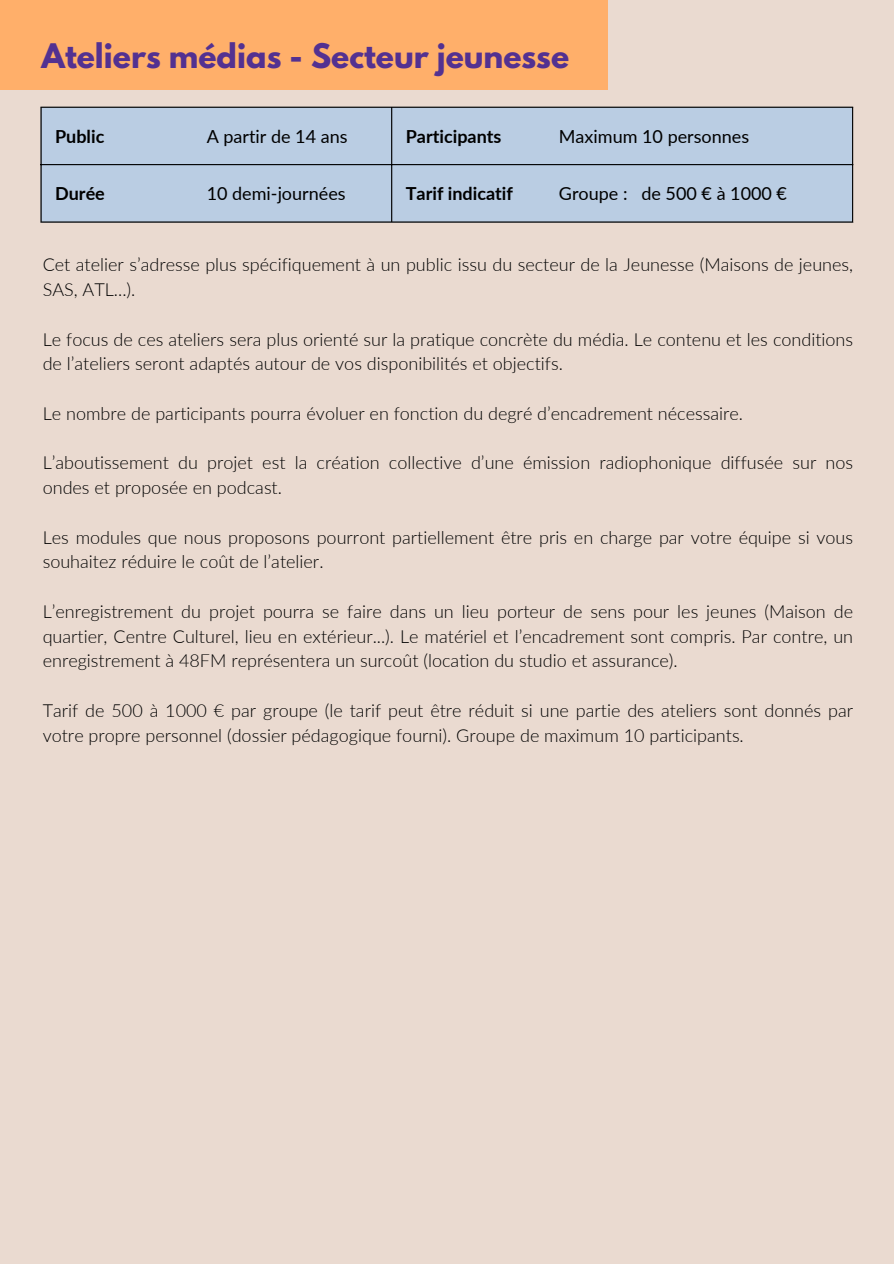
<style>
.page{position:relative;width:894px;height:1264px;background:#fff}
.page>*{position:absolute;margin:0;border:0;box-sizing:border-box;transform-origin:0 0}
.t1{font:700 30px "League Spartan";color:#533191}
.t2{font:300 18px/24.8px "Lato";color:#000}
.t3{font:18px "Lato";color:#000}
.t4{font:700 18px "Lato";color:#000}
</style>
<div class="page">
<div style="left:0;top:0;width:893px;height:1263px;background:#eadad0"></div>
<div style="left:42px;top:108px;width:809px;height:113px;background:#bacde3"></div>
<hr style="left:40px;top:108px;width:2px;height:113px;background:#000">
<hr style="left:391px;top:108px;width:1px;height:113px;background:#000">
<hr style="left:851px;top:108px;width:1px;height:113px;background:#000">
<hr style="left:40px;top:107px;width:812px;height:1px;background:#000">
<hr style="left:40px;top:164px;width:812px;height:1px;background:#000">
<hr style="left:40px;top:221px;width:812px;height:1px;background:#000">
<div style="left:0;top:0;width:607px;height:89px;background:#ffaf6a"></div>
<p class="t1" style="left:41px;top:41px;width:529px">Ateliers médias - Secteur jeunesse</p>
<p class="t4" style="left:55px;top:125px;width:51px">Public</p>
<h1 class="t3" style="left:207px;top:125px;width:142px">A partir de 14 ans</h1>
<p class="t4" style="left:405px;top:125px;width:97px">Participants</p>
<p class="t3" style="left:558px;top:125px;width:192px">Maximum 10 personnes</p>
<p class="t4" style="left:55px;top:182px;width:51px">Durée</p>
<p class="t3" style="left:207px;top:182px;width:140px">10 demi-journées</p>
<p class="t4" style="left:405px;top:182px;width:109px">Tarif indicatif</p>
<p class="t3" style="left:558px;top:182px;width:230px">Groupe : de 500 € à 1000 €</p>
<p class="t2" style="left:43px;top:252px;width:811px">Cet atelier s’adresse plus spécifiquement à un public issu du secteur de la Jeunesse (Maisons de jeunes,<br>SAS, ATL...).</p>
<p class="t2" style="left:43px;top:326px;width:811px">Le focus de ces ateliers sera plus orienté sur la pratique concrète du média. Le contenu et les conditions de l’ateliers seront adaptés autour de vos disponibilités et objectifs.</p>
<p class="t2" style="left:43px;top:400px;width:701px">Le nombre de participants pourra évoluer en fonction du degré d’encadrement nécessaire.</p>
<p class="t2" style="left:43px;top:450px;width:811px">L’aboutissement du projet est la création collective d’une émission radiophonique diffusée sur nos ondes et proposée en podcast.</p>
<p class="t2" style="left:43px;top:524px;width:811px">Les modules que nous proposons pourront partiellement être pris en charge par votre équipe si vous souhaitez réduire le coût de l’atelier.</p>
<p class="t2" style="left:43px;top:598px;width:811px;text-align:justify">L’enregistrement du projet pourra se faire dans un lieu porteur de sens pour les jeunes (Maison de quartier, Centre Culturel, lieu en extérieur...). Le matériel et l’encadrement sont compris. Par contre, un enregistrement à 48FM représentera un surcoût (location du studio et assurance).</p>
<p class="t2" style="left:43px;top:697px;width:811px">Tarif de 500 à 1000 € par groupe (le tarif peut être réduit si une partie des ateliers sont donnés par votre propre personnel (dossier pédagogique fourni). Groupe de maximum 10 participants.</p>
</div>
